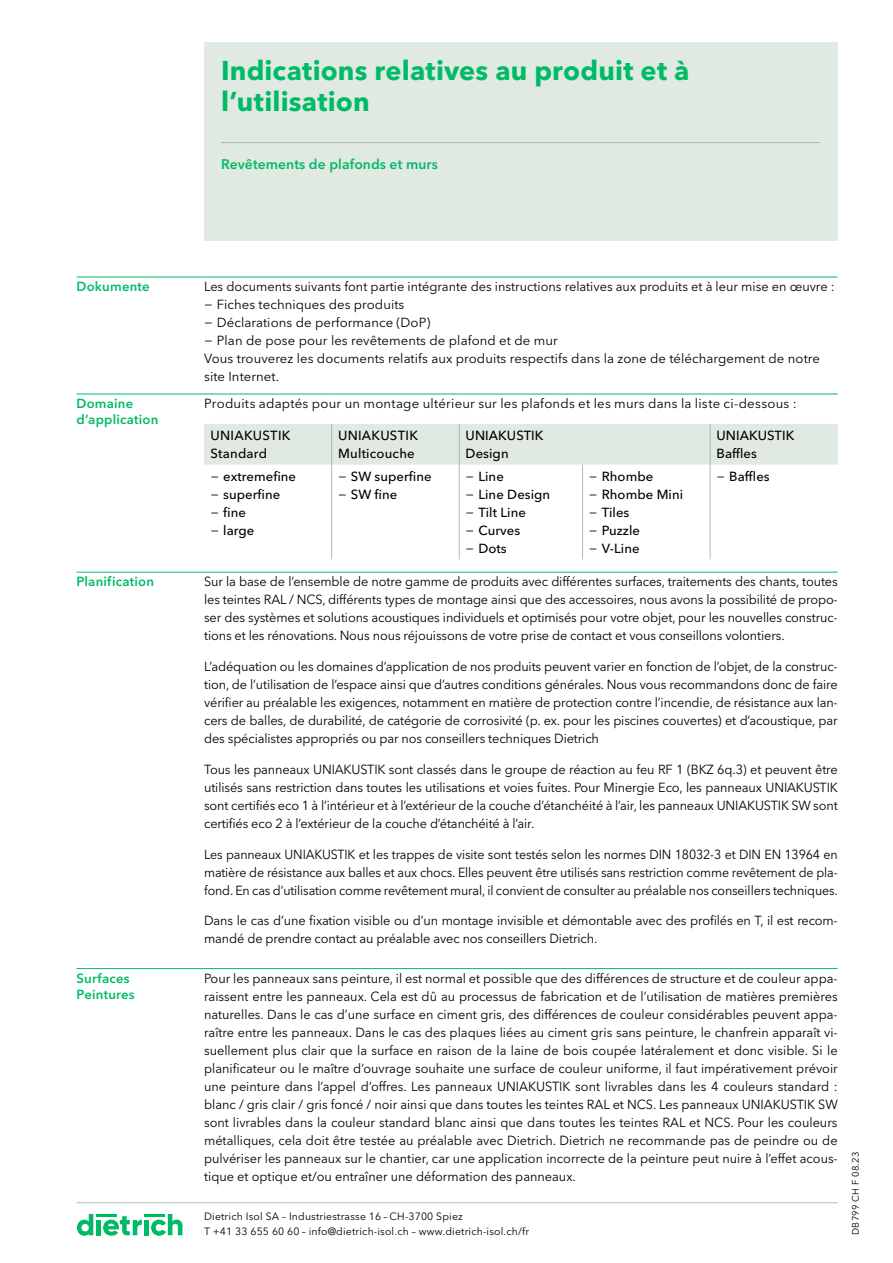
<style>
.page{position:relative;width:893px;height:1263px;background:#fff}
.page>*{position:absolute;margin:0;border:0;box-sizing:border-box;transform-origin:0 0}
.t1{font:700 27px/31.5px "Avenir Next W1 G";letter-spacing:.005em;color:#0b6}
.t2{font:600 13.8px "Avenir Next W1 G";letter-spacing:.005em;color:#0b6}
.t3{font:13.2px/18px "Avenir Next W1 G";color:#000;text-align:justify}
.t4{font:13.2px/18px "Avenir Next W1 G";color:#000;text-align:justify;scale:.95 1}
.t5{font:500 13.2px/18px "Avenir Next W1 G";letter-spacing:.005em;color:#000}
.t6{font:600 13.2px/15.8px "Avenir Next W1 G";letter-spacing:.015em;color:#0b6}
.t7{font:10.5px/14.4px "Avenir Next W1 G";letter-spacing:.015em;color:#000}
.t8{font:9.3px "Avenir Next W1 G";letter-spacing:.025em;color:#000}
.s1{font-weight:400}
</style>
<div class="page">
<div style="left:204px;top:43px;width:634px;height:198px;background:#e1e9e3"></div>
<hr style="left:77px;top:1202px;width:761px;height:1px;background:#aabdad">
<svg style="left:77px;top:1214px;width:16px;height:21px"></svg>
<svg style="left:151px;top:1214px;width:31px;height:21px"></svg>
<div style="left:144px;top:1220px;width:5px;height:15px;background:#0b6"></div>
<hr style="left:144px;top:1214px;width:21px;height:2px;background:#0b6">
<div style="left:96px;top:1220px;width:5px;height:15px;background:#0b6"></div>
<hr style="left:96px;top:1214px;width:21px;height:2px;background:#0b6">
<svg style="left:103px;top:1216px;width:39px;height:19px"></svg>
<hr style="left:221px;top:142px;width:600px;height:1px;background:#aabdad">
<hr style="left:77px;top:277px;width:127px;height:1px;background:#0b6">
<hr style="left:204px;top:277px;width:634px;height:1px;background:#0b6">
<div style="left:204px;top:424px;width:634px;height:41px;background:#e1e9e3"></div>
<hr style="left:331px;top:424px;width:1px;height:41px;background:#aabdad">
<hr style="left:459px;top:424px;width:1px;height:41px;background:#aabdad">
<hr style="left:710px;top:424px;width:1px;height:41px;background:#aabdad">
<hr style="left:331px;top:465px;width:1px;height:94px;background:#aabdad">
<hr style="left:459px;top:465px;width:1px;height:94px;background:#aabdad">
<hr style="left:582px;top:465px;width:1px;height:94px;background:#aabdad">
<hr style="left:710px;top:465px;width:1px;height:94px;background:#aabdad">
<hr style="left:77px;top:394px;width:127px;height:1px;background:#0b6">
<hr style="left:204px;top:394px;width:128px;height:1px;background:#0b6">
<hr style="left:332px;top:394px;width:127px;height:1px;background:#0b6">
<hr style="left:459px;top:394px;width:124px;height:1px;background:#0b6">
<hr style="left:583px;top:394px;width:127px;height:1px;background:#0b6">
<hr style="left:710px;top:394px;width:128px;height:1px;background:#0b6">
<hr style="left:77px;top:572px;width:127px;height:1px;background:#0b6">
<hr style="left:204px;top:572px;width:634px;height:1px;background:#0b6">
<hr style="left:77px;top:968px;width:127px;height:1px;background:#0b6">
<hr style="left:204px;top:968px;width:634px;height:1px;background:#0b6">
<h1 class="t1" style="left:221px;top:52px;width:470px">Indications relatives au produit et à l’utilisation</h1>
<p class="t2" style="left:221px;top:153px;width:218px">Revêtements de plafonds et murs</p>
<p class="t6" style="left:77px;top:278px;width:75px">Dokumente</p>
<p class="t3" style="left:204px;top:276px;width:632px;text-align:left">Les documents suivants font partie intégrante des instructions relatives aux produits et à leur mise en œuvre : − Fiches techniques des produits<br>− Déclarations de performance (DoP)<br>− Plan de pose pour les revêtements de plafond et de mur<br>Vous trouverez les documents relatifs aux produits respectifs dans la zone de téléchargement de notre site Internet.</p>
<p class="t6" style="left:77px;top:395px;width:83px">Domaine d’application</p>
<p class="t3" style="left:204px;top:393px;width:594px">Produits adaptés pour un montage ultérieur sur les plafonds et les murs dans la liste ci-dessous :</p>
<p class="t5" style="left:210px;top:425px;width:81px">UNIAKUSTIK<br>Standard</p>
<p class="t5" style="left:338px;top:425px;width:81px">UNIAKUSTIK<br>Multicouche</p>
<p class="t5" style="left:466px;top:425px;width:79px">UNIAKUSTIK<br>Design</p>
<p class="t5" style="left:716px;top:425px;width:79px">UNIAKUSTIK<br>Baffles</p>
<p class="t5" style="left:210px;top:466px;width:87px"><span class="s1">−</span> extremefine <span class="s1">−</span> superfine<br><span class="s1">−</span> fine<br><span class="s1">−</span> large</p>
<p class="t5" style="left:338px;top:466px;width:95px"><span class="s1">−</span> SW superfine <span class="s1">−</span> SW fine</p>
<p class="t5" style="left:466px;top:466px;width:86px"><span class="s1">−</span> Line<br><span class="s1">−</span> Line Design <span class="s1">−</span> Tilt Line<br><span class="s1">−</span> Curves<br><span class="s1">−</span> Dots</p>
<p class="t5" style="left:589px;top:466px;width:96px"><span class="s1">−</span> Rhombe<br><span class="s1">−</span> Rhombe Mini <span class="s1">−</span> Tiles<br><span class="s1">−</span> Puzzle<br><span class="s1">−</span> V-Line</p>
<p class="t5" style="left:716px;top:466px;width:55px"><span class="s1">−</span> Baffles</p>
<p class="t6" style="left:77px;top:573px;width:79px">Planification</p>
<p class="t3" style="left:204px;top:571px;width:635px">Sur la base de l’ensemble de notre gamme de produits avec différentes surfaces, traitements des chants, toutes les teintes RAL / NCS, différents types de montage ainsi que des accessoires, nous avons la possibilité de propo&shy;ser des systèmes et solutions acoustiques individuels et optimisés pour votre objet, pour les nouvelles construc&shy;tions et les rénovations. Nous nous réjouissons de votre prise de contact et vous conseillons volontiers.</p>
<p class="t3" style="left:204px;top:656px;width:635px">L’adéquation ou les domaines d’application de nos produits peuvent varier en fonction de l’objet, de la construc&shy;tion, de l’utilisation de l’espace ainsi que d’autres conditions générales. Nous vous recommandons donc de faire vérifier au préalable les exigences, notamment en matière de protection contre l’incendie, de résistance aux lan&shy;cers de balles, de durabilité, de catégorie de corrosivité (p. ex. pour les piscines couvertes) et d’acoustique, par des spécialistes appropriés ou par nos conseillers techniques Dietrich</p>
<p class="t3" style="left:204px;top:759px;width:635px">Tous les panneaux UNIAKUSTIK sont classés dans le groupe de réaction au feu RF 1 (BKZ 6q.3) et peuvent être utilisés sans restriction dans toutes les utilisations et voies fuites. Pour Minergie Eco, les panneaux UNIAKUSTIK sont certifiés eco 1 à l’intérieur et à l’extérieur de la couche d’étanchéité à l’air, les panneaux UNIAKUSTIK SW sont certifiés eco 2 à l’extérieur de la couche d’étanchéité à l’air.</p>
<p class="t4" style="left:204px;top:844px;width:669px">Les panneaux UNIAKUSTIK et les trappes de visite sont testés selon les normes DIN 18032-3 et DIN EN 13964 en matière de résistance aux balles et aux chocs. Elles peuvent être utilisés sans restriction comme revêtement de pla&shy;fond. En cas d’utilisation comme revêtement mural, il convient de consulter au préalable nos conseillers techniques.</p>
<p class="t3" style="left:204px;top:910px;width:635px">Dans le cas d’une fixation visible ou d’un montage invisible et démontable avec des profilés en T, il est recom&shy;mandé de prendre contact au préalable avec nos conseillers Dietrich.</p>
<p class="t6" style="left:77px;top:969px;width:60px">Surfaces<br>Peintures</p>
<p class="t3" style="left:204px;top:968px;width:635px">Pour les panneaux sans peinture, il est normal et possible que des différences de structure et de couleur appa&shy;raissent entre les panneaux. Cela est dû au processus de fabrication et de l’utilisation de matières premières naturelles. Dans le cas d’une surface en ciment gris, des différences de couleur considérables peuvent appa&shy;raître entre les panneaux. Dans le cas des plaques liées au ciment gris sans peinture, le chanfrein apparaît vi&shy;suellement plus clair que la surface en raison de la laine de bois coupée latéralement et donc visible. Si le planificateur ou le maître d’ouvrage souhaite une surface de couleur uniforme, il faut impérativement prévoir une peinture dans l’appel d’offres. Les panneaux UNIAKUSTIK sont livrables dans les 4 couleurs standard : blanc / gris clair / gris foncé / noir ainsi que dans toutes les teintes RAL et NCS. Les panneaux UNIAKUSTIK SW sont livrables dans la couleur standard blanc ainsi que dans toutes les teintes RAL et NCS. Pour les couleurs métalliques, cela doit être testée au préalable avec Dietrich. Dietrich ne recommande pas de peindre ou de pulvériser les panneaux sur le chantier, car une application incorrecte de la peinture peut nuire à l’effet acous&shy;tique et optique et/ou entraîner une déformation des panneaux.</p>
<p class="t7" style="left:204px;top:1208px;width:327px">Dietrich Isol SA – Industriestrasse 16 – CH-3700 Spiez<br>T +41 33 655 60 60 – info@dietrich-isol.ch – www.dietrich-isol.ch/fr</p>
<p class="t8" style="left:848px;top:1235px;width:85px;rotate:-90deg">DB799 CH F 08.23</p>
</div>
